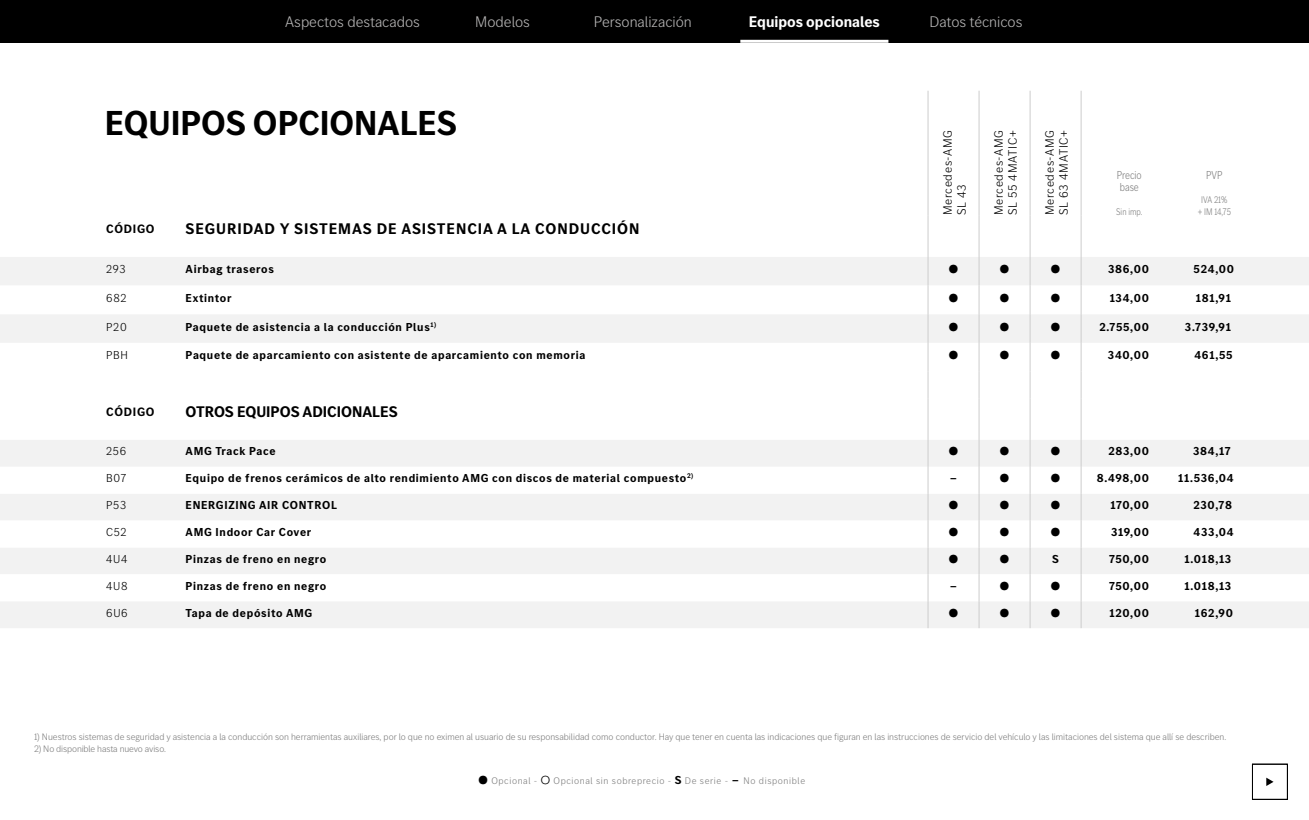
<style>
.page{position:relative;width:1309px;height:820px;background:#fff}
.page>*{position:absolute;margin:0;border:0;box-sizing:border-box;transform-origin:0 0}
.t1{font:700 36px "MB Corpo S Title";color:#000}
.t2{font:300 16px "MB Corpo S Title";color:#b3b2b2}
.t3{font:700 16px "MB Corpo S Title";letter-spacing:.06em;color:#000}
.t4{font:700 16px "MB Corpo S Title";color:#000}
.t5{font:700 16px "MB Corpo S Title";color:#fff}
.t6{font:300 12.6px/14px "MB Corpo S Title";letter-spacing:.06em;color:#000}
.t7{font:700 12.6px "MB Corpo S Title";letter-spacing:.06em;color:#000}
.t8{font:700 12px "MB Corpo S Title";letter-spacing:.06em;color:#000}
.t9{font:300 12px "MB Corpo S Title";letter-spacing:.06em;color:#000}
.t10{font:300 12px/12px "MB Corpo S Title";color:#808080;scale:.85 1}
.t11{font:700 12px "MB Corpo S Title";letter-spacing:.06em;color:#000;scale:1.85 1}
.t12{font:300 10px "MB Corpo S Title";letter-spacing:.06em;color:#808080}
.t13{font:300 10px/12px "MB Corpo S Title";letter-spacing:-.005em;color:#808080;text-align:center;scale:.85 1}
.t14{font:300 10px "MB Corpo S Title";letter-spacing:.06em;color:#808080;scale:.85 1}
.t15{font:300 9.8px "MB Corpo S Title";color:#808080}
.s1{font-weight:700;font-size:12px;color:#000}
</style>
<div class="page">
<div style="left:0;top:0;width:1309px;height:43px;background:#000"></div>
<hr style="left:740px;top:40px;width:148px;height:3px;background:#fff">
<div style="left:1252px;top:764px;width:36px;height:36px;border:1px solid #000"></div>
<svg style="left:1266px;top:778px;width:8px;height:8px"></svg>
<div style="left:0;top:257px;width:1309px;height:371px;background:#f2f2f2"></div>
<svg style="left:0;top:286px;width:1309px;height:315px"></svg>
<hr style="left:928px;top:91px;width:1px;height:124px;background:#ccc">
<hr style="left:979px;top:91px;width:1px;height:124px;background:#ccc">
<hr style="left:1030px;top:91px;width:1px;height:124px;background:#ccc">
<hr style="left:1081px;top:91px;width:1px;height:124px;background:#ccc">
<hr style="left:928px;top:215px;width:1px;height:42px;background:#ccc">
<hr style="left:979px;top:215px;width:1px;height:42px;background:#ccc">
<hr style="left:1030px;top:215px;width:1px;height:42px;background:#ccc">
<hr style="left:1081px;top:215px;width:1px;height:42px;background:#ccc">
<svg style="left:928px;top:257px;width:1px;height:141px"></svg>
<svg style="left:979px;top:257px;width:1px;height:141px"></svg>
<svg style="left:1030px;top:257px;width:1px;height:141px"></svg>
<svg style="left:1081px;top:257px;width:1px;height:141px"></svg>
<hr style="left:928px;top:398px;width:1px;height:42px;background:#ccc">
<hr style="left:979px;top:398px;width:1px;height:42px;background:#ccc">
<hr style="left:1030px;top:398px;width:1px;height:42px;background:#ccc">
<hr style="left:1081px;top:398px;width:1px;height:42px;background:#ccc">
<svg style="left:928px;top:440px;width:1px;height:188px"></svg>
<svg style="left:979px;top:440px;width:1px;height:188px"></svg>
<svg style="left:1030px;top:440px;width:1px;height:188px"></svg>
<svg style="left:1081px;top:440px;width:1px;height:188px"></svg>
<h2 class="t2" style="left:285px;top:12px;width:136px">Aspectos destacados</h2>
<h2 class="t2" style="left:475px;top:12px;width:56px">Modelos</h2>
<h2 class="t2" style="left:594px;top:12px;width:99px">Personalización</h2>
<h2 class="t5" style="left:749px;top:11px;width:133px">Equipos opcionales</h2>
<h2 class="t2" style="left:929px;top:12px;width:95px">Datos técnicos</h2>
<h1 class="t1" style="left:105px;top:99px;width:354px">EQUIPOS OPCIONALES</h1>
<p class="t6" style="left:940px;top:215px;width:87px;rotate:-90deg">Mercedes-AMG<br>SL 43</p>
<p class="t6" style="left:991px;top:215px;width:87px;rotate:-90deg">Mercedes-AMG<br>SL 55 4MATIC+</p>
<p class="t6" style="left:1042px;top:215px;width:87px;rotate:-90deg">Mercedes-AMG<br>SL 63 4MATIC+</p>
<p class="t10" style="left:1117px;top:169px;width:31px">Precio base</p>
<p class="t14" style="left:1116px;top:206px;width:32px">Sin imp.</p>
<p class="t10" style="left:1206px;top:169px;width:21px">PVP</p>
<p class="t13" style="left:1198px;top:194px;width:41px">IVA 21%<br>+ IM 14,75</p>
<p class="t7" style="left:106px;top:220px;width:50px">CÓDIGO</p>
<h2 class="t3" style="left:186px;top:218px;width:455px">SEGURIDAD Y SISTEMAS DE ASISTENCIA A LA CONDUCCIÓN</h2>
<p class="t9" style="left:106px;top:262px;width:21px">293</p>
<p class="t8" style="left:186px;top:261px;width:90px">Airbag traseros</p>
<p class="t8" style="left:949px;top:261px;width:11px">●</p>
<p class="t8" style="left:1000px;top:261px;width:11px">●</p>
<p class="t8" style="left:1051px;top:261px;width:11px">●</p>
<p class="t8" style="left:1108px;top:261px;width:42px">386,00</p>
<p class="t8" style="left:1194px;top:261px;width:42px">524,00</p>
<p class="t9" style="left:106px;top:290px;width:22px">682</p>
<p class="t8" style="left:186px;top:290px;width:47px">Extintor</p>
<p class="t8" style="left:949px;top:290px;width:11px">●</p>
<p class="t8" style="left:1000px;top:290px;width:11px">●</p>
<p class="t8" style="left:1051px;top:290px;width:11px">●</p>
<p class="t8" style="left:1110px;top:290px;width:41px">134,00</p>
<p class="t8" style="left:1196px;top:290px;width:37px">181,91</p>
<p class="t9" style="left:106px;top:319px;width:22px">P20</p>
<p class="t8" style="left:186px;top:319px;width:252px">Paquete de asistencia a la conducción Plus<sup>1)</sup></p>
<p class="t8" style="left:949px;top:319px;width:11px">●</p>
<p class="t8" style="left:1000px;top:319px;width:11px">●</p>
<p class="t8" style="left:1051px;top:319px;width:11px">●</p>
<p class="t8" style="left:1099px;top:319px;width:51px">2.755,00</p>
<p class="t8" style="left:1185px;top:319px;width:48px">3.739,91</p>
<p class="t9" style="left:106px;top:348px;width:23px">PBH</p>
<p class="t8" style="left:186px;top:347px;width:401px">Paquete de aparcamiento con asistente de aparcamiento con memoria</p>
<p class="t8" style="left:949px;top:347px;width:11px">●</p>
<p class="t8" style="left:1000px;top:347px;width:11px">●</p>
<p class="t8" style="left:1051px;top:347px;width:11px">●</p>
<p class="t8" style="left:1108px;top:347px;width:42px">340,00</p>
<p class="t8" style="left:1194px;top:347px;width:40px">461,55</p>
<p class="t7" style="left:106px;top:403px;width:50px">CÓDIGO</p>
<h2 class="t4" style="left:186px;top:401px;width:214px">OTROS EQUIPOS ADICIONALES</h2>
<p class="t9" style="left:106px;top:444px;width:21px">256</p>
<p class="t8" style="left:186px;top:444px;width:91px">AMG Track Pace</p>
<p class="t8" style="left:949px;top:444px;width:11px">●</p>
<p class="t8" style="left:1000px;top:444px;width:11px">●</p>
<p class="t8" style="left:1051px;top:444px;width:11px">●</p>
<p class="t8" style="left:1108px;top:444px;width:42px">283,00</p>
<p class="t8" style="left:1193px;top:444px;width:39px">384,17</p>
<p class="t9" style="left:106px;top:471px;width:21px">B07</p>
<p class="t8" style="left:186px;top:470px;width:509px">Equipo de frenos cerámicos de alto rendimiento AMG con discos de material compuesto<sup>2)</sup></p>
<p class="t11" style="left:950px;top:470px;width:6px">-</p>
<p class="t8" style="left:1000px;top:470px;width:11px">●</p>
<p class="t8" style="left:1051px;top:470px;width:11px">●</p>
<p class="t8" style="left:1097px;top:470px;width:54px">8.498,00</p>
<p class="t8" style="left:1178px;top:470px;width:57px">11.536,04</p>
<p class="t9" style="left:106px;top:498px;width:21px">P53</p>
<p class="t8" style="left:186px;top:497px;width:153px">ENERGIZING AIR CONTROL</p>
<p class="t8" style="left:949px;top:497px;width:11px">●</p>
<p class="t8" style="left:1000px;top:497px;width:11px">●</p>
<p class="t8" style="left:1051px;top:497px;width:11px">●</p>
<p class="t8" style="left:1111px;top:497px;width:40px">170,00</p>
<p class="t8" style="left:1193px;top:497px;width:40px">230,78</p>
<p class="t9" style="left:106px;top:524px;width:22px">C52</p>
<p class="t8" style="left:186px;top:524px;width:127px">AMG Indoor Car Cover</p>
<p class="t8" style="left:949px;top:524px;width:11px">●</p>
<p class="t8" style="left:1000px;top:524px;width:11px">●</p>
<p class="t8" style="left:1051px;top:524px;width:11px">●</p>
<p class="t8" style="left:1111px;top:524px;width:39px">319,00</p>
<p class="t8" style="left:1194px;top:524px;width:42px">433,04</p>
<p class="t9" style="left:106px;top:551px;width:23px">4U4</p>
<p class="t8" style="left:186px;top:551px;width:142px">Pinzas de freno en negro</p>
<p class="t8" style="left:949px;top:551px;width:11px">●</p>
<p class="t8" style="left:1000px;top:551px;width:11px">●</p>
<p class="t8" style="left:1052px;top:551px;width:8px">S</p>
<p class="t8" style="left:1109px;top:551px;width:41px">750,00</p>
<p class="t8" style="left:1185px;top:551px;width:48px">1.018,13</p>
<p class="t9" style="left:106px;top:578px;width:23px">4U8</p>
<p class="t8" style="left:186px;top:578px;width:142px">Pinzas de freno en negro</p>
<p class="t11" style="left:950px;top:578px;width:6px">-</p>
<p class="t8" style="left:1000px;top:578px;width:11px">●</p>
<p class="t8" style="left:1051px;top:578px;width:11px">●</p>
<p class="t8" style="left:1109px;top:578px;width:41px">750,00</p>
<p class="t8" style="left:1185px;top:578px;width:48px">1.018,13</p>
<p class="t9" style="left:106px;top:605px;width:23px">6U6</p>
<p class="t8" style="left:186px;top:605px;width:128px">Tapa de depósito AMG</p>
<p class="t8" style="left:949px;top:605px;width:11px">●</p>
<p class="t8" style="left:1000px;top:605px;width:11px">●</p>
<p class="t8" style="left:1051px;top:605px;width:11px">●</p>
<p class="t8" style="left:1110px;top:605px;width:41px">120,00</p>
<p class="t8" style="left:1195px;top:605px;width:40px">162,90</p>
<p class="t15" style="left:34px;top:730px;width:1194px">1) Nuestros sistemas de seguridad y asistencia a la conducción son herramientas auxiliares, por lo que no eximen al usuario de su responsabilidad como conductor. Hay que tener en cuenta las indicaciones que figuran en las instrucciones de servicio del vehículo y las limitaciones del sistema que allí se describen.</p>
<p class="t15" style="left:34px;top:742px;width:133px">2) No disponible hasta nuevo aviso.</p>
<p class="t12" style="left:479px;top:774px;width:328px"><span class="s1">●</span> Opcional - <span class="s1">○</span> Opcional sin sobreprecio - <span class="s1">S</span> De serie - <span class="s1">-</span> No disponible</p>
</div>
